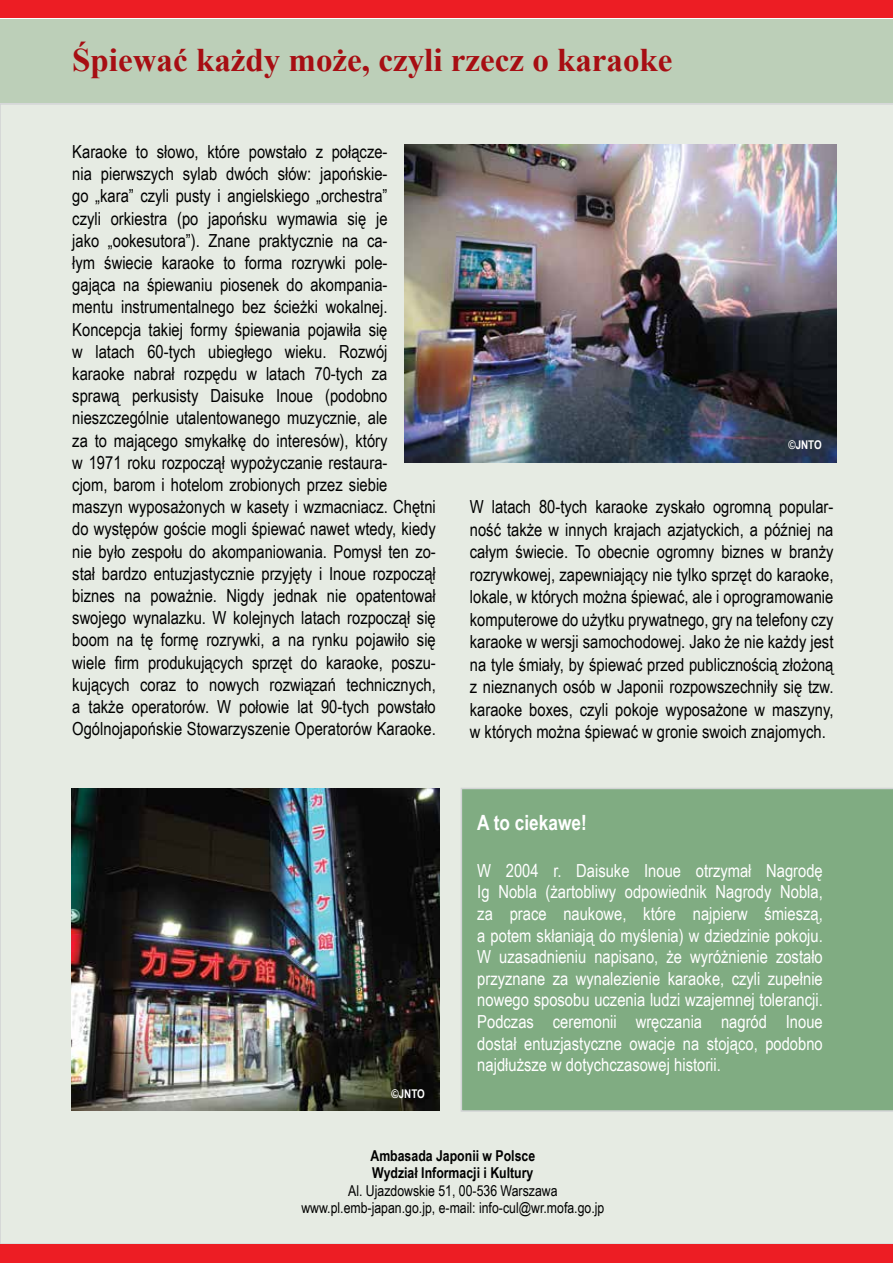
<style>
.page{position:relative;width:893px;height:1263px;background:#fff}
.page>*{position:absolute;margin:0;border:0;box-sizing:border-box;transform-origin:0 0}
.t1{font:700 33px "Times New Roman";color:#a70e13}
.t2{font:700 21px "Arial Narrow";color:#fff}
.t3{font:18px/22.2px "Arial Narrow";color:#000}
.t4{font:18px/21.6px "Arial Narrow";color:#fff;text-align:justify}
.t5{font:15px/17.2px "Arial Narrow";color:#000;text-align:center}
.t6{font:700 15px/17.2px "Arial Narrow";color:#000}
.t7{font:700 12px "Arial Narrow";color:#fff}
</style>
<div class="page">
<div style="left:0;top:0;width:893px;height:18px;background:#ed1d24"></div>
<div style="left:0;top:103px;width:893px;height:1142px;background:#e6ebe3"></div>
<div style="left:0;top:19px;width:893px;height:83px;background:#bccfb8"></div>
<div style="left:461px;top:788px;width:432px;height:324px;background:#80ac82"></div>
<img style="left:405px;top:145px;width:432px;height:317px">
<img style="left:72px;top:788px;width:367px;height:323px">
<div style="left:0;top:1245px;width:893px;height:18px;background:#ed1d24"></div>
<h1 class="t1" style="left:72px;top:37px;width:602px">Śpiewać każdy może, czyli rzecz o karaoke</h1>
<p class="t3" style="left:72px;top:140px;width:365px">Karaoke to słowo, które powstało z połącze-<br>nia pierwszych sylab dwóch słów: japońskie-<br>go „kara” czyli pusty i angielskiego „orchestra”<br>czyli orkiestra (po japońsku wymawia się je<br>jako „ookesutora”). Znane praktycznie na ca-<br>łym świecie karaoke to forma rozrywki pole-<br>gająca na śpiewaniu piosenek do akompania-<br>mentu instrumentalnego bez ścieżki wokalnej.<br>Koncepcja takiej formy śpiewania pojawiła się<br>w latach 60-tych ubiegłego wieku. Rozwój karaoke nabrał rozpędu w latach 70-tych za sprawą perkusisty Daisuke Inoue (podobno nieszczególnie utalentowanego muzycznie, ale<br>za to mającego smykałkę do interesów), który<br>w 1971 roku rozpoczął wypożyczanie restaura-<br>cjom, barom i hotelom zrobionych przez siebie maszyn wyposażonych w kasety i wzmacniacz. Chętni do występów goście mogli śpiewać nawet wtedy, kiedy nie było zespołu do akompaniowania. Pomysł ten zo&shy;stał bardzo entuzjastycznie przyjęty i Inoue rozpoczął biznes na poważnie. Nigdy jednak nie opatentował swojego wynalazku. W kolejnych latach rozpoczął się boom na tę formę rozrywki, a na rynku pojawiło się wiele firm produkujących sprzęt do karaoke, poszu&shy;kujących coraz to nowych rozwiązań technicznych, a także operatorów. W połowie lat 90-tych powstało Ogólnojapońskie Stowarzyszenie Operatorów Karaoke.</p>
<p class="t7" style="left:392px;top:1084px;width:35px">©JNTO</p>
<p class="t7" style="left:788px;top:436px;width:35px">©JNTO</p>
<p class="t3" style="left:470px;top:495px;width:365px;text-align:justify">W latach 80-tych karaoke zyskało ogromną popular&shy;ność także w innych krajach azjatyckich, a później na całym świecie. To obecnie ogromny biznes w branży rozrywkowej, zapewniający nie tylko sprzęt do karaoke, lokale, w których można śpiewać, ale i oprogramowanie komputerowe do użytku prywatnego, gry na telefony czy karaoke w wersji samochodowej. Jako że nie każdy jest na tyle śmiały, by śpiewać przed publicznością złożoną z nieznanych osób w Japonii rozpowszechniły się tzw. karaoke boxes, czyli pokoje wyposażone w maszyny, w których można śpiewać w gronie swoich znajomych.</p>
<p class="t2" style="left:477px;top:806px;width:111px">A to ciekawe!</p>
<p class="t4" style="left:477px;top:859px;width:347px">W 2004 r. Daisuke Inoue otrzymał Nagrodę Ig Nobla (żartobliwy odpowiednik Nagrody Nobla, za prace naukowe, które najpierw śmieszą, a potem skłaniają do myślenia) w dziedzinie pokoju.<br>W uzasadnieniu napisano, że wyróżnienie zostało przyznane za wynalezienie karaoke, czyli zupełnie nowego sposobu uczenia ludzi wzajemnej tolerancji.<br>Podczas ceremonii wręczania nagród Inoue dostał entuzjastyczne owacje na stojąco, podobno najdłuższe w dotychczasowej historii.</p>
<p class="t6" style="left:370px;top:1146px;width:166px">Ambasada Japonii w Polsce<br>Wydział Informacji i Kultury</p>
<p class="t5" style="left:301px;top:1181px;width:305px">Al. Ujazdowskie 51, 00-536 Warszawa www.pl.emb-japan.go.jp, e-mail: info-cul@wr.mofa.go.jp</p>
</div>
